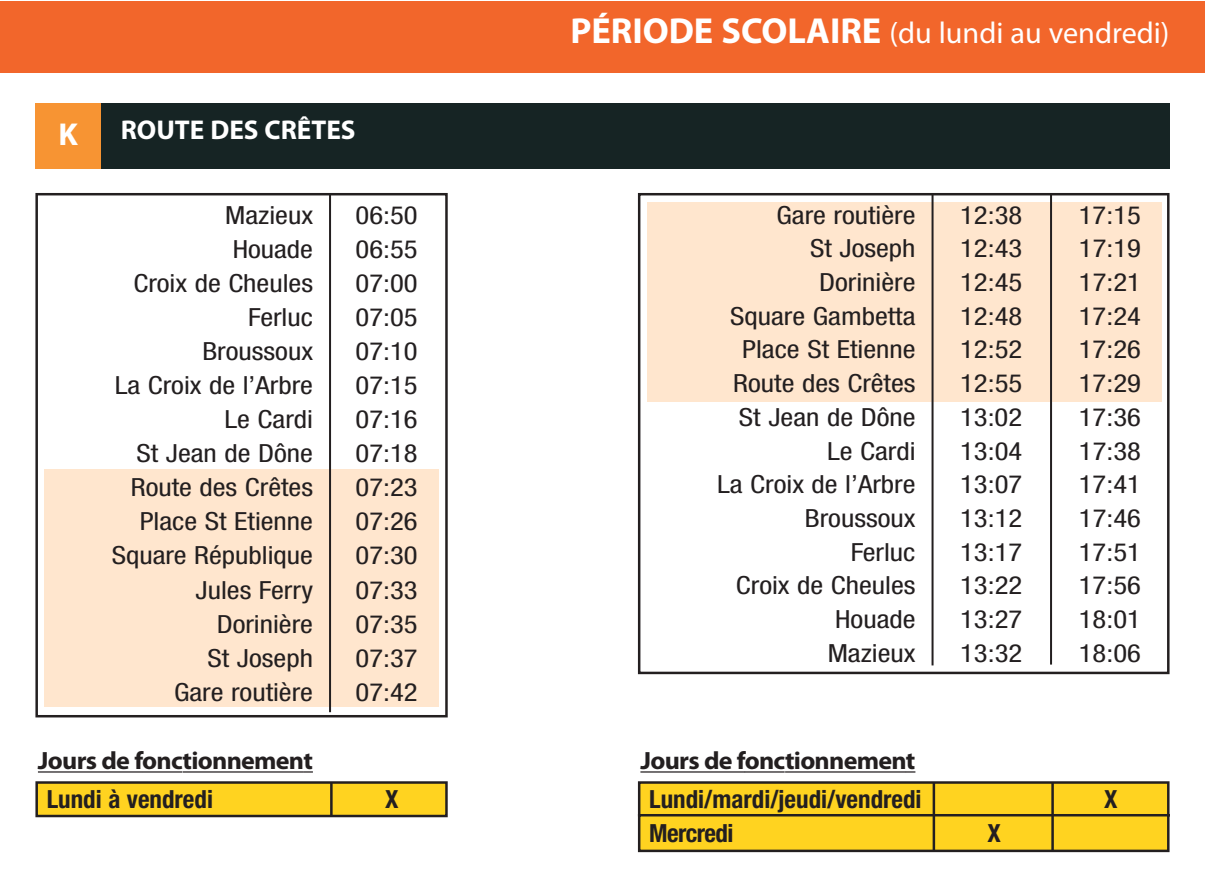
<style>
.page{position:relative;width:1205px;height:886px;background:#fff}
.page>*{position:absolute;margin:0;border:0;box-sizing:border-box;transform-origin:0 0}
.t1{font:700 31.75px "Myriad Pro";color:#fff}
.t2{font:30.25px "Myriad Pro";color:#fff}
.t3{font:700 27.25px "Myriad Pro";color:#fff}
.t4{font:condensed 25px "Helvetica Neue";color:#231f20;scale:1.15 1}
.t5{font:700 condensed 25px "Helvetica Neue";color:#231f20}
.t6{font:700 25px "Myriad Pro";letter-spacing:-.03em;color:#231f20;scale:1.04 1}
.t7{font:700 condensed 25px "Helvetica Neue";letter-spacing:-.025em;color:#231f20}
.s1{font-weight:700;font-size:36.25px}
</style>
<div class="page">
<div style="left:0;top:1px;width:1205px;height:71px;background:#f2662b"></div>
<div style="left:35px;top:103px;width:1134px;height:66px;background:#162424"></div>
<div style="left:35px;top:103px;width:66px;height:66px;background:#f79433"></div>
<div style="left:647px;top:202px;width:514px;height:199px;background:#ffe6ce"></div>
<div style="left:638px;top:193px;width:531px;height:481px;border:2px solid #231f20"></div>
<hr style="left:1050px;top:194px;width:2px;height:470px;background:#231f20">
<hr style="left:931px;top:194px;width:2px;height:471px;background:#231f20">
<svg style="left:637px;top:781px;width:533px;height:72px;background:#e6bf24"></svg>
<hr style="left:932px;top:782px;width:3px;height:70px;background:#231f20">
<hr style="left:1051px;top:782px;width:3px;height:70px;background:#231f20">
<hr style="left:640px;top:771px;width:105px;height:1px;background:#231f20">
<hr style="left:745px;top:771px;width:40px;height:1px;background:#231f20">
<hr style="left:785px;top:771px;width:121px;height:1px;background:#231f20">
<div style="left:44px;top:470px;width:394px;height:237px;background:#ffe6ce"></div>
<div style="left:35px;top:193px;width:413px;height:524px;border:2px solid #231f20"></div>
<hr style="left:329px;top:194px;width:2px;height:518px;background:#231f20">
<div style="left:37px;top:782px;width:409px;height:34px;background:#ffd320"></div>
<div style="left:35px;top:781px;width:413px;height:36px;border:2px solid #231f20"></div>
<hr style="left:330px;top:782px;width:3px;height:35px;background:#231f20">
<hr style="left:38px;top:771px;width:105px;height:1px;background:#231f20">
<hr style="left:142px;top:771px;width:40px;height:1px;background:#231f20">
<hr style="left:183px;top:771px;width:120px;height:1px;background:#231f20">
<p class="t1" style="left:58px;top:122px;width:21px">K</p>
<p class="t3" style="left:121px;top:120px;width:236px">ROUTE DES CRÊTES</p>
<p class="t4" style="left:225px;top:206px;width:78px">Mazieux</p>
<p class="t4" style="left:356px;top:206px;width:55px">06:50</p>
<p class="t4" style="left:233px;top:240px;width:71px">Houade</p>
<p class="t4" style="left:356px;top:240px;width:55px">06:55</p>
<p class="t4" style="left:133px;top:274px;width:158px">Croix de Cheules</p>
<p class="t4" style="left:356px;top:274px;width:55px">07:00</p>
<p class="t4" style="left:248px;top:308px;width:58px">Ferluc</p>
<p class="t4" style="left:356px;top:308px;width:55px">07:05</p>
<p class="t4" style="left:202px;top:342px;width:98px">Broussoux</p>
<p class="t4" style="left:356px;top:342px;width:55px">07:10</p>
<p class="t4" style="left:115px;top:376px;width:174px">La Croix de l’Arbre</p>
<p class="t4" style="left:356px;top:376px;width:55px">07:15</p>
<p class="t4" style="left:224px;top:410px;width:78px">Le Cardi</p>
<p class="t4" style="left:356px;top:410px;width:55px">07:16</p>
<p class="t4" style="left:136px;top:444px;width:155px">St Jean de Dône</p>
<p class="t4" style="left:356px;top:444px;width:55px">07:18</p>
<p class="t4" style="left:131px;top:478px;width:160px">Route des Crêtes</p>
<p class="t4" style="left:356px;top:478px;width:55px">07:23</p>
<p class="t4" style="left:140px;top:512px;width:152px">Place St Etienne</p>
<p class="t4" style="left:356px;top:512px;width:55px">07:26</p>
<p class="t4" style="left:112px;top:546px;width:177px">Square République</p>
<p class="t4" style="left:356px;top:546px;width:55px">07:30</p>
<p class="t4" style="left:195px;top:581px;width:104px">Jules Ferry</p>
<p class="t4" style="left:356px;top:581px;width:55px">07:33</p>
<p class="t4" style="left:217px;top:615px;width:85px">Dorinière</p>
<p class="t4" style="left:356px;top:615px;width:55px">07:35</p>
<p class="t4" style="left:207px;top:649px;width:93px">St Joseph</p>
<p class="t4" style="left:356px;top:649px;width:55px">07:37</p>
<p class="t4" style="left:174px;top:683px;width:122px">Gare routière</p>
<p class="t4" style="left:356px;top:683px;width:55px">07:42</p>
<p class="t6" style="left:38px;top:751px;width:266px">Jours de fonctionnement</p>
<p class="t5" style="left:47px;top:790px;width:168px">Lundi à vendredi</p>
<p class="t5" style="left:385px;top:790px;width:15px">X</p>
<p class="t2" style="left:570px;top:21px;width:601px"><span class="s1">PÉRIODE SCOLAIRE</span> (du lundi au vendredi)</p>
<p class="t4" style="left:776px;top:206px;width:122px">Gare routière</p>
<p class="t4" style="left:960px;top:206px;width:55px">12:38</p>
<p class="t4" style="left:1079px;top:206px;width:55px">17:15</p>
<p class="t4" style="left:810px;top:239px;width:93px">St Joseph</p>
<p class="t4" style="left:960px;top:239px;width:55px">12:43</p>
<p class="t4" style="left:1079px;top:239px;width:55px">17:19</p>
<p class="t4" style="left:819px;top:273px;width:85px">Dorinière</p>
<p class="t4" style="left:960px;top:273px;width:55px">12:45</p>
<p class="t4" style="left:1079px;top:273px;width:55px">17:21</p>
<p class="t4" style="left:730px;top:307px;width:163px">Square Gambetta</p>
<p class="t4" style="left:960px;top:307px;width:55px">12:48</p>
<p class="t4" style="left:1079px;top:307px;width:55px">17:24</p>
<p class="t4" style="left:742px;top:341px;width:152px">Place St Etienne</p>
<p class="t4" style="left:960px;top:341px;width:55px">12:52</p>
<p class="t4" style="left:1079px;top:341px;width:55px">17:26</p>
<p class="t4" style="left:733px;top:374px;width:160px">Route des Crêtes</p>
<p class="t4" style="left:960px;top:374px;width:55px">12:55</p>
<p class="t4" style="left:1079px;top:374px;width:55px">17:29</p>
<p class="t4" style="left:739px;top:408px;width:155px">St Jean de Dône</p>
<p class="t4" style="left:960px;top:408px;width:55px">13:02</p>
<p class="t4" style="left:1079px;top:408px;width:55px">17:36</p>
<p class="t4" style="left:827px;top:442px;width:78px">Le Cardi</p>
<p class="t4" style="left:960px;top:442px;width:55px">13:04</p>
<p class="t4" style="left:1079px;top:442px;width:55px">17:38</p>
<p class="t4" style="left:717px;top:475px;width:174px">La Croix de l’Arbre</p>
<p class="t4" style="left:960px;top:475px;width:55px">13:07</p>
<p class="t4" style="left:1079px;top:475px;width:55px">17:41</p>
<p class="t4" style="left:805px;top:509px;width:98px">Broussoux</p>
<p class="t4" style="left:960px;top:509px;width:55px">13:12</p>
<p class="t4" style="left:1079px;top:509px;width:55px">17:46</p>
<p class="t4" style="left:851px;top:543px;width:58px">Ferluc</p>
<p class="t4" style="left:960px;top:543px;width:55px">13:17</p>
<p class="t4" style="left:1079px;top:543px;width:55px">17:51</p>
<p class="t4" style="left:736px;top:576px;width:158px">Croix de Cheules</p>
<p class="t4" style="left:960px;top:576px;width:55px">13:22</p>
<p class="t4" style="left:1079px;top:576px;width:55px">17:56</p>
<p class="t4" style="left:835px;top:610px;width:71px">Houade</p>
<p class="t4" style="left:960px;top:610px;width:55px">13:27</p>
<p class="t4" style="left:1079px;top:610px;width:55px">18:01</p>
<p class="t4" style="left:828px;top:644px;width:78px">Mazieux</p>
<p class="t4" style="left:960px;top:644px;width:55px">13:32</p>
<p class="t4" style="left:1079px;top:644px;width:55px">18:06</p>
<p class="t6" style="left:640px;top:751px;width:266px">Jours de fonctionnement</p>
<p class="t5" style="left:649px;top:790px;width:274px">Lundi/mardi/jeudi/vendredi</p>
<p class="t5" style="left:1104px;top:790px;width:15px">X</p>
<p class="t7" style="left:649px;top:824px;width:86px">Mercredi</p>
<p class="t5" style="left:987px;top:824px;width:15px">X</p>
</div>
